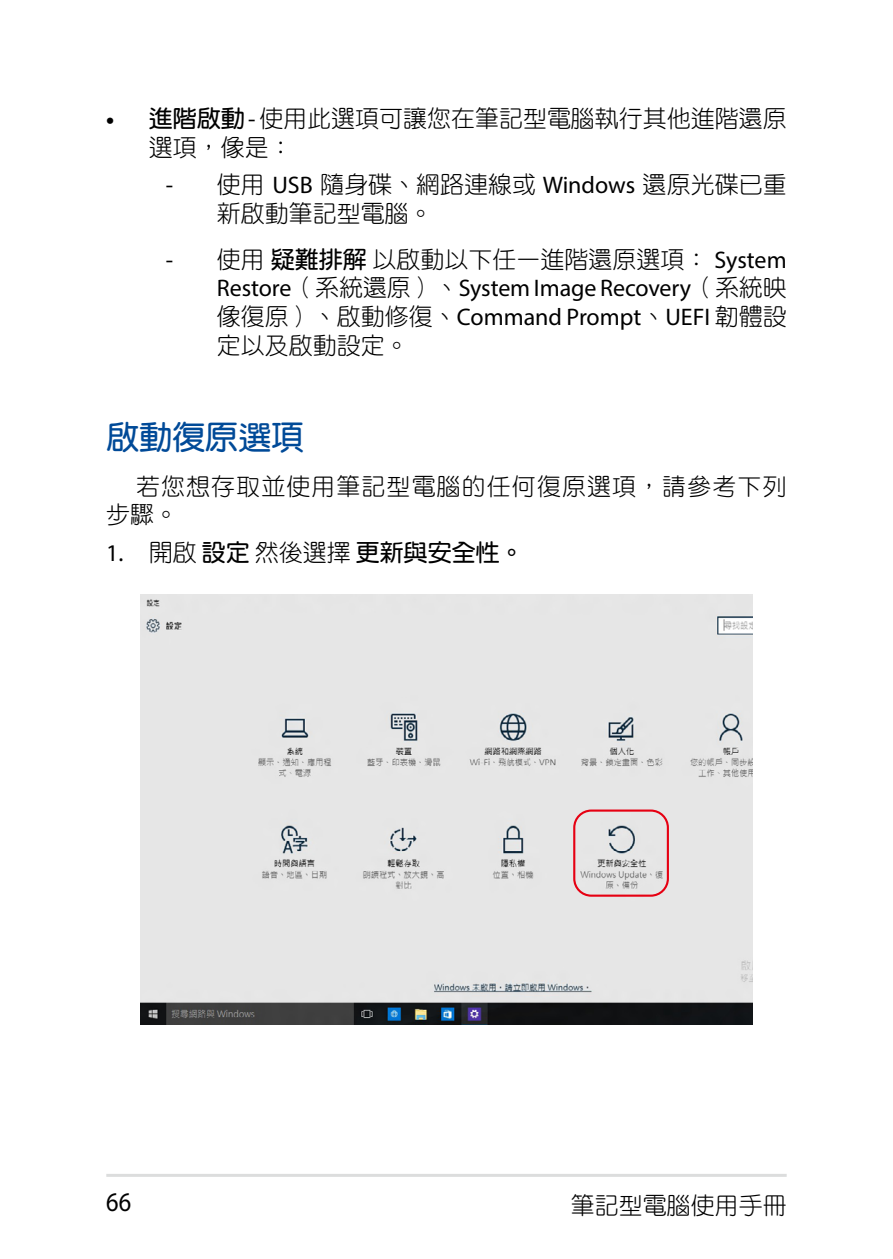
<style>
.page{position:relative;width:893px;height:1259px;background:#fff}
.page>*{position:absolute;margin:0;border:0;box-sizing:border-box;transform-origin:0 0}
.t1{font:33px "DF Yuan Std W7";color:#004a98}
.t2{font:27px "Myriad Pro";color:#000;scale:.9 1}
.t3{font:24px/28.8px "DF Yuan Std W3";color:#000}
.t4{font:24px/28.8px "Myriad Pro";letter-spacing:-.005em;color:#000}
.t5{font:24px/28.8px "DF Yuan Std W3";letter-spacing:.045em;color:#000}
.t6{font:24px "DF Yuan Std W7";color:#000}
.s1{font-family:"Myriad Pro";font-weight:700}
.s2{font-family:"DF Yuan Std W7"}
.s3{font-family:"Myriad Pro"}
.s4{font-family:"DF Yuan Std W3"}
</style>
<div class="page">
<hr style="left:106px;top:1173px;width:681px;height:3px;background:#dcdddd">
<img style="left:140px;top:595px;width:613px;height:429px">
<div style="left:573px;top:809px;width:96px;height:87px;border:2px solid #e60012;border-radius:17px"></div>
<p class="t3" style="left:149px;top:104px;width:639px;text-indent:-43px"><span class="s1">•</span> <span class="s2">進階啟動</span><span class="s3">-</span> 使用此選項可讓您在筆記型電腦執行其他進階還原選項，像是：</p>
<p class="t3" style="left:217px;top:170px;width:571px;text-indent:-51px"><span class="s3">-</span> 使用 <span class="s3">USB</span> 隨身碟、網路連線或 <span class="s3">Windows</span> 還原光碟已重新啟動筆記型電腦。</p>
<p class="t3" style="left:166px;top:244px;width:622px"><span class="s3">-</span> 使用<span class="s2">疑難排解</span>以啟動以下任一進階還原選項： <span class="s3">System</span></p>
<p class="t4" style="left:217px;top:274px;width:571px">Restore<span class="s4">（系統還原）、</span>System Image Recovery<span class="s4">（系統映像復原）、啟動修復、</span>Command Prompt<span class="s4">、</span>UEFI <span class="s4">韌體設</span></p>
<p class="t3" style="left:217px;top:331px;width:193px">定以及啟動設定。</p>
<h1 class="t1" style="left:106px;top:419px;width:199px">啟動復原選項</h1>
<p class="t5" style="left:106px;top:471px;width:682px;text-indent:30px">若您想存取並使用筆記型電腦的任何復原選項，請參考下列步驟。</p>
<p class="t6" style="left:106px;top:539px;width:419px"><span class="s3">1.</span> <span class="s4">開啟</span>設定<span class="s4">然後選擇</span>更新與安全性。</p>
<p class="t2" style="left:106px;top:1185px;width:29px">66</p>
<p class="t3" style="left:571px;top:1190px;width:218px">筆記型電腦使用手冊</p>
</div>
